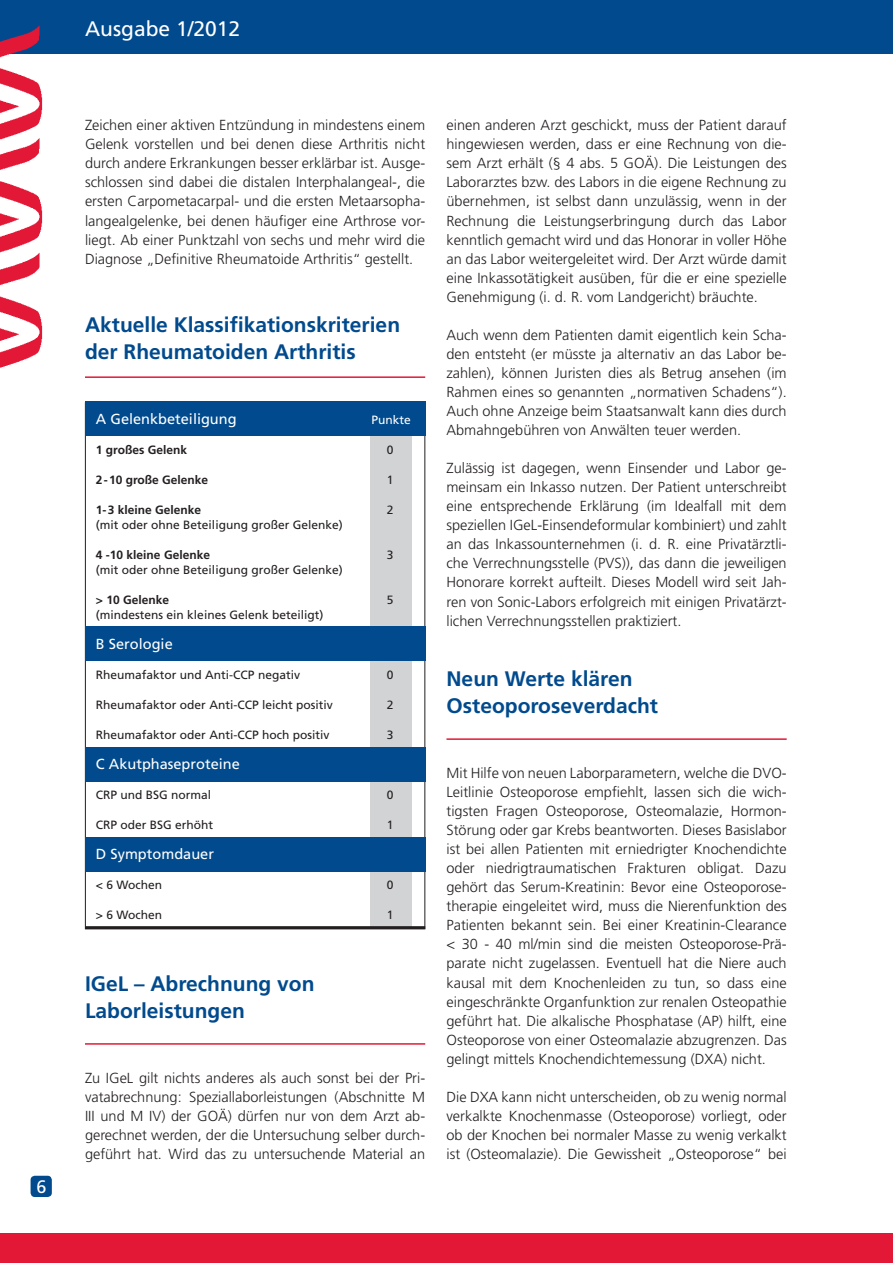
<style>
.page{position:relative;width:893px;height:1263px;background:#fff}
.page>*{position:absolute;margin:0;border:0;box-sizing:border-box;transform-origin:0 0}
.t1{font:700 21px/27px "Frutiger";color:#004a8d}
.t2{font:21px "Frutiger";color:#fff}
.t3{font:18px "Frutiger";color:#fff}
.t4{font:300 14.55px/19px "Frutiger";color:#231f20;text-align:justify}
.t5{font:14.55px "Frutiger";color:#fff}
.t6{font:12px "Frutiger";color:#231f20}
.t7{font:700 12px "Frutiger";color:#231f20}
.t8{font:12px "Frutiger";color:#fff}
</style>
<div class="page">
<div style="left:0;top:1233px;width:893px;height:30px;background:#e31836"></div>
<div style="left:0;top:0;width:893px;height:53px;background:#004a8d"></div>
<hr style="left:85px;top:376px;width:340px;height:2px;background:#e31836">
<hr style="left:85px;top:1043px;width:340px;height:2px;background:#e31836">
<div style="left:31px;top:1176px;width:21px;height:21px;background:#004a8d;border-radius:4px"></div>
<img style="left:0;top:25px;width:54px;height:343px">
<div style="left:370px;top:433px;width:41px;height:495px;background:#d1d3d4"></div>
<div style="left:85px;top:838px;width:340px;height:34px;background:#004a8d"></div>
<div style="left:85px;top:627px;width:340px;height:34px;background:#004a8d"></div>
<div style="left:85px;top:402px;width:340px;height:34px;background:#004a8d"></div>
<div style="left:85px;top:748px;width:340px;height:34px;background:#004a8d"></div>
<hr style="left:85px;top:926px;width:340px;height:3px;background:#231f20">
<hr style="left:446px;top:738px;width:341px;height:2px;background:#e31836">
<p class="t3" style="left:36px;top:1179px;width:12px">6</p>
<h1 class="t2" style="left:85px;top:20px;width:157px">Ausgabe 1/2012</h1>
<p class="t4" style="left:85px;top:117px;width:342px">Zeichen einer aktiven Entzündung in mindestens einem Gelenk vorstellen und bei denen diese Arthritis nicht durch andere Erkrankungen besser erklärbar ist. Ausge&shy;schlossen sind dabei die distalen Interphalangeal-, die ersten Carpometacarpal- und die ersten Metaarsopha&shy;langealgelenke, bei denen häufiger eine Arthrose vor&shy;liegt. Ab einer Punktzahl von sechs und mehr wird die Diagnose „Definitive Rheumatoide Arthritis“ gestellt.</p>
<h1 class="t1" style="left:85px;top:313px;width:317px">Aktuelle Klassifikationskriterien der Rheumatoiden Arthritis</h1>
<p class="t5" style="left:96px;top:413px;width:142px">A Gelenkbeteiligung</p>
<p class="t8" style="left:371px;top:415px;width:41px">Punkte</p>
<p class="t7" style="left:96px;top:445px;width:93px">1 großes Gelenk</p>
<p class="t6" style="left:387px;top:445px;width:8px">0</p>
<p class="t7" style="left:96px;top:475px;width:114px">2-10 große Gelenke</p>
<p class="t6" style="left:387px;top:475px;width:8px">1</p>
<p class="t7" style="left:96px;top:505px;width:107px">1-3 kleine Gelenke</p>
<p class="t6" style="left:387px;top:505px;width:8px">2</p>
<p class="t6" style="left:96px;top:520px;width:248px">(mit oder ohne Beteiligung großer Gelenke)</p>
<p class="t7" style="left:96px;top:550px;width:116px">4 -10 kleine Gelenke</p>
<p class="t6" style="left:387px;top:550px;width:8px">3</p>
<p class="t6" style="left:96px;top:565px;width:248px">(mit oder ohne Beteiligung großer Gelenke)</p>
<p class="t7" style="left:96px;top:595px;width:75px">&gt; 10 Gelenke</p>
<p class="t6" style="left:387px;top:595px;width:8px">5</p>
<p class="t6" style="left:96px;top:610px;width:229px">(mindestens ein kleines Gelenk beteiligt)</p>
<p class="t5" style="left:96px;top:638px;width:78px">B Serologie</p>
<p class="t6" style="left:96px;top:670px;width:206px">Rheumafaktor und Anti-CCP negativ</p>
<p class="t6" style="left:387px;top:670px;width:8px">0</p>
<p class="t6" style="left:96px;top:700px;width:238px">Rheumafaktor oder Anti-CCP leicht positiv</p>
<p class="t6" style="left:387px;top:700px;width:8px">2</p>
<p class="t6" style="left:96px;top:730px;width:235px">Rheumafaktor oder Anti-CCP hoch positiv</p>
<p class="t6" style="left:387px;top:730px;width:8px">3</p>
<p class="t5" style="left:96px;top:758px;width:145px">C Akutphaseproteine</p>
<p class="t6" style="left:96px;top:790px;width:117px">CRP und BSG normal</p>
<p class="t6" style="left:387px;top:790px;width:8px">0</p>
<p class="t6" style="left:96px;top:820px;width:119px">CRP oder BSG erhöht</p>
<p class="t6" style="left:387px;top:820px;width:8px">1</p>
<p class="t5" style="left:96px;top:848px;width:120px">D Symptomdauer</p>
<p class="t6" style="left:96px;top:880px;width:68px">&lt; 6 Wochen</p>
<p class="t6" style="left:387px;top:880px;width:8px">0</p>
<p class="t6" style="left:96px;top:910px;width:68px">&gt; 6 Wochen</p>
<p class="t6" style="left:387px;top:910px;width:8px">1</p>
<h1 class="t1" style="left:85px;top:971px;width:231px">IGeL – Abrechnung von<br>Laborleistungen</h1>
<p class="t4" style="left:85px;top:1069px;width:342px">Zu IGeL gilt nichts anderes als auch sonst bei der Pri&shy;vatabrechnung: Speziallaborleistungen (Abschnitte M III und M IV) der GOÄ) dürfen nur von dem Arzt ab&shy;gerechnet werden, der die Untersuchung selber durch&shy;geführt hat. Wird das zu untersuchende Material an</p>
<p class="t4" style="left:446px;top:117px;width:342px">einen anderen Arzt geschickt, muss der Patient darauf hingewiesen werden, dass er eine Rechnung von die&shy;sem Arzt erhält (§ 4 abs. 5 GOÄ). Die Leistungen des Laborarztes bzw. des Labors in die eigene Rechnung zu übernehmen, ist selbst dann unzulässig, wenn in der Rechnung die Leistungserbringung durch das Labor kenntlich gemacht wird und das Honorar in voller Höhe an das Labor weitergeleitet wird. Der Arzt würde damit eine Inkassotätigkeit ausüben, für die er eine spezielle Genehmigung (i. d. R. vom Landgericht) bräuchte.</p>
<p class="t4" style="left:446px;top:326px;width:342px">Auch wenn dem Patienten damit eigentlich kein Scha&shy;den entsteht (er müsste ja alternativ an das Labor be&shy;zahlen), können Juristen dies als Betrug ansehen (im Rahmen eines so genannten „normativen Schadens“).<br>Auch ohne Anzeige beim Staatsanwalt kann dies durch Abmahngebühren von Anwälten teuer werden.</p>
<p class="t4" style="left:446px;top:460px;width:342px">Zulässig ist dagegen, wenn Einsender und Labor ge&shy;meinsam ein Inkasso nutzen. Der Patient unterschreibt eine entsprechende Erklärung (im Idealfall mit dem speziellen IGeL-Einsendeformular kombiniert) und zahlt an das Inkassounternehmen (i. d. R. eine Privatärztli&shy;che Verrechnungsstelle (PVS)), das dann die jeweiligen Honorare korrekt aufteilt. Dieses Modell wird seit Jah&shy;ren von Sonic-Labors erfolgreich mit einigen Privatärzt&shy;lichen Verrechnungsstellen praktiziert.</p>
<h1 class="t1" style="left:446px;top:667px;width:213px">Neun Werte klären<br>Osteoporoseverdacht</h1>
<p class="t4" style="left:446px;top:765px;width:342px">Mit Hilfe von neuen Laborparametern, welche die DVO-Leitlinie Osteoporose empfiehlt, lassen sich die wich&shy;tigsten Fragen Osteoporose, Osteomalazie, Hormon-Störung oder gar Krebs beantworten. Dieses Basislabor ist bei allen Patienten mit erniedrigter Knochendichte oder niedrigtraumatischen Frakturen obligat. Dazu gehört das Serum-Kreatinin: Bevor eine Osteoporose&shy;therapie eingeleitet wird, muss die Nierenfunktion des Patienten bekannt sein. Bei einer Kreatinin-Clearance &lt; 30 - 40 ml/min sind die meisten Osteoporose-Prä&shy;parate nicht zugelassen. Eventuell hat die Niere auch kausal mit dem Knochenleiden zu tun, so dass eine eingeschränkte Organfunktion zur renalen Osteopathie geführt hat. Die alkalische Phosphatase (AP) hilft, eine Osteoporose von einer Osteomalazie abzugrenzen. Das gelingt mittels Knochendichtemessung (DXA) nicht.</p>
<p class="t4" style="left:446px;top:1088px;width:342px">Die DXA kann nicht unterscheiden, ob zu wenig normal verkalkte Knochenmasse (Osteoporose) vorliegt, oder ob der Knochen bei normaler Masse zu wenig verkalkt ist (Osteomalazie). Die Gewissheit „Osteoporose“ bei</p>
</div>
